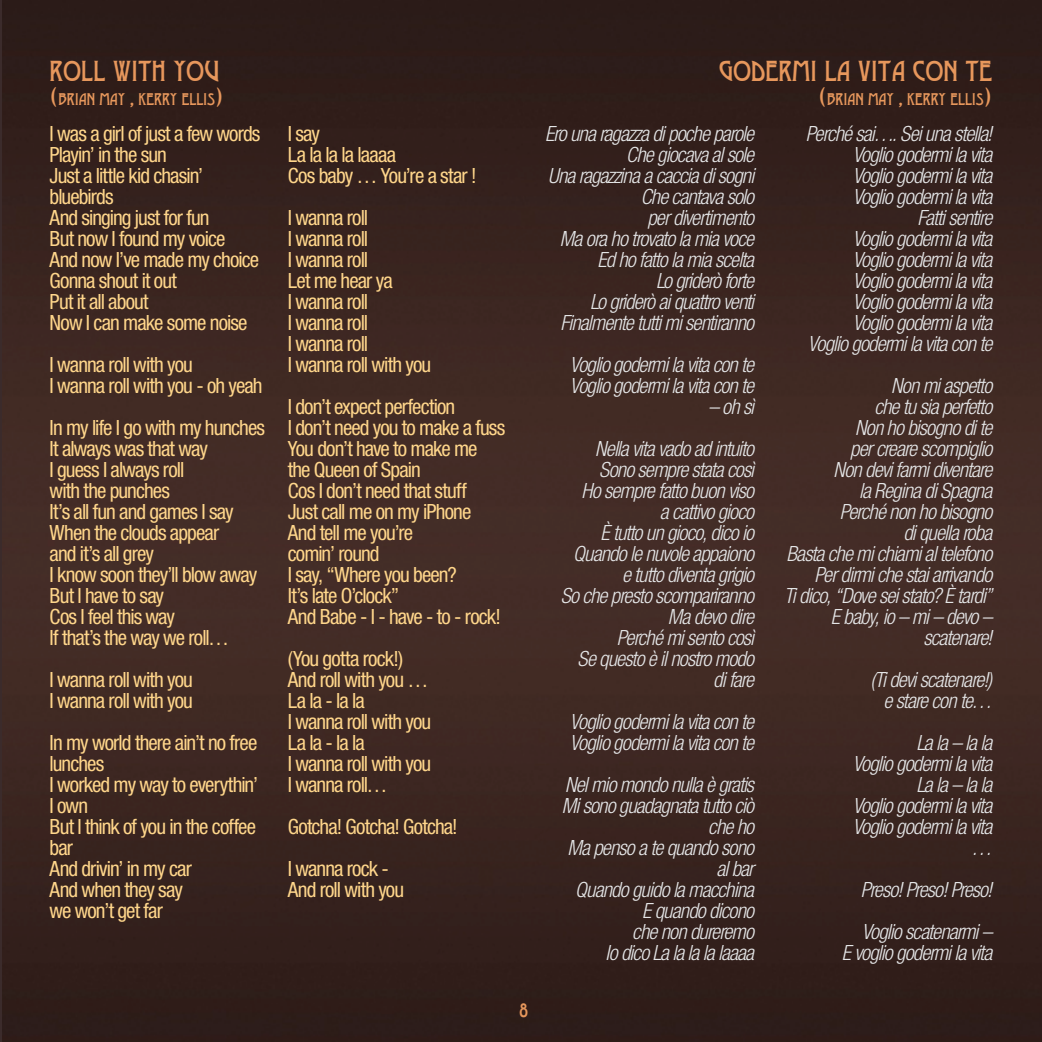
<style>
.page{position:relative;width:1042px;height:1042px;background:#fff}
.page>*{position:absolute;margin:0;border:0;box-sizing:border-box;transform-origin:0 0}
.t1{font:29.4px "Quaint Gothic SGOT";color:#e7975c}
.t2{font:italic 300 condensed 21px/21px "Helvetica Neue LT Std";letter-spacing:-.04em;color:#e4e5e6;text-align:right}
.t3{font:condensed 21px/21px "Helvetica Neue LT Std";letter-spacing:-.04em;color:#ffd68b}
.t4{font:21px "Quaint Gothic SGOT";color:#e7975c}
.t5{font:17.15px "Quaint Gothic SGOT";color:#e7975c}
.s1{font-size:24.5px}
</style>
<div class="page">
<img style="left:3px;top:0;width:1038px;height:1041px">
<hr style="left:1041px;top:0;width:1px;height:1042px;background:#3b2b2b">
<h1 class="t1" style="left:50px;top:52px;width:171px">ROLL WITH YOU</h1>
<p class="t5" style="left:50px;top:88px;width:176px"><span class="s1">(</span>BRIAN MAY <span class="s1">,</span> KERRY ELLIS<span class="s1">)</span></p>
<p class="t5" style="left:818px;top:88px;width:176px"><span class="s1">(</span>BRIAN MAY <span class="s1">,</span> KERRY ELLIS<span class="s1">)</span></p>
<h1 class="t1" style="left:719px;top:52px;width:275px">GODERMI LA VITA CON TE</h1>
<p class="t3" style="left:50px;top:122px;width:212px">I was a girl of just a few words<br>Playin’ in the sun<br>Just a little kid chasin’ bluebirds<br>And singing just for fun<br>But now I found my voice<br>And now I’ve made my choice<br>Gonna shout it out<br>Put it all about<br>Now I can make some noise</p>
<p class="t3" style="left:50px;top:353px;width:215px">I wanna roll with you<br>I wanna roll with you - oh yeah</p>
<p class="t3" style="left:50px;top:416px;width:217px">In my life I go with my hunches<br>It always was that way<br>I guess I always roll<br>with the punches<br>It’s all fun and games I say<br>When the clouds appear<br>and it’s all grey<br>I know soon they’ll blow away<br>But I have to say<br>Cos I feel this way<br>If that’s the way we roll…</p>
<p class="t3" style="left:50px;top:668px;width:145px">I wanna roll with you<br>I wanna roll with you</p>
<p class="t3" style="left:50px;top:731px;width:210px">In my world there ain’t no free lunches<br>I worked my way to everythin’<br>I own<br>But I think of you in the coffee bar<br>And drivin’ in my car<br>And when they say<br>we won’t get far</p>
<p class="t3" style="left:288px;top:122px;width:190px">I say<br>La la la la laaaa<br>Cos baby … You’re a star !</p>
<p class="t3" style="left:288px;top:206px;width:145px">I wanna roll<br>I wanna roll<br>I wanna roll<br>Let me hear ya<br>I wanna roll<br>I wanna roll<br>I wanna roll<br>I wanna roll with you</p>
<p class="t3" style="left:288px;top:395px;width:219px">I don’t expect perfection<br>I don’t need you to make a fuss<br>You don’t have to make me the Queen of Spain<br>Cos I don’t need that stuff<br>Just call me on my iPhone<br>And tell me you’re<br>comin’ round<br>I say, “Where you been?<br>It’s late O’clock”<br>And Babe - I - have - to - rock!</p>
<p class="t3" style="left:288px;top:647px;width:145px">(You gotta rock!)<br>And roll with you …<br>La la - la la<br>I wanna roll with you<br>La la - la la<br>I wanna roll with you<br>I wanna roll…</p>
<p class="t3" style="left:288px;top:805px;width:171px;line-height:42px">Gotcha! Gotcha! Gotcha!<br>I wanna rock -</p>
<p class="t3" style="left:288px;top:878px;width:118px">And roll with you</p>
<p class="t4" style="left:519px;top:996px;width:11px">8</p>
<p class="t2" style="left:545px;top:123px;width:210px">Ero una ragazza di poche parole<br>Che giocava al sole<br>Una ragazzina a caccia di sogni<br>Che cantava solo<br>per divertimento<br>Ma ora ho trovato la mia voce<br>Ed ho fatto la mia scelta<br>Lo griderò forte<br>Lo griderò ai quattro venti<br>Finalmente tutti mi sentiranno</p>
<p class="t2" style="left:570px;top:354px;width:186px;text-align:left">Voglio godermi la vita con te<br>Voglio godermi la vita con te</p>
<p class="t2" style="left:595px;top:386px;width:160px;line-height:42px">– oh sì<br>Nella vita vado ad intuito</p>
<p class="t2" style="left:561px;top:459px;width:195px">Sono sempre stata così<br>Ho sempre fatto buon viso<br>a cattivo gioco<br>È tutto un gioco, dico io<br>Quando le nuvole appaiono e tutto diventa grigio<br>So che presto scompariranno<br>Ma devo dire<br>Perché mi sento così<br>Se questo è il nostro modo di fare</p>
<p class="t2" style="left:570px;top:711px;width:186px;text-align:left">Voglio godermi la vita con te<br>Voglio godermi la vita con te</p>
<p class="t2" style="left:562px;top:774px;width:194px">Nel mio mondo nulla è gratis<br>Mi sono guadagnata tutto ciò che ho<br>Ma penso a te quando sono al bar<br>Quando guido la macchina<br>E quando dicono<br>che non dureremo<br>Io dico La la la la laaaa</p>
<p class="t2" style="left:806px;top:123px;width:188px">Perché sai…. Sei una stella!<br>Voglio godermi la vita<br>Voglio godermi la vita<br>Voglio godermi la vita<br>Fatti sentire<br>Voglio godermi la vita<br>Voglio godermi la vita<br>Voglio godermi la vita<br>Voglio godermi la vita<br>Voglio godermi la vita<br>Voglio godermi la vita con te</p>
<p class="t2" style="left:784px;top:375px;width:210px">Non mi aspetto<br>che tu sia perfetto<br>Non ho bisogno di te<br>per creare scompiglio<br>Non devi farmi diventare<br>la Regina di Spagna<br>Perché non ho bisogno<br>di quella roba<br>Basta che mi chiami al telefono<br>Per dirmi che stai arrivando<br>Ti dico, “Dove sei stato? È tardi”<br>E baby, io – mi – devo – scatenare!</p>
<p class="t2" style="left:870px;top:669px;width:123px">(Ti devi scatenare!) e stare con te…</p>
<p class="t2" style="left:853px;top:732px;width:141px">La la – la la<br>Voglio godermi la vita<br>La la – la la<br>Voglio godermi la vita<br>Voglio godermi la vita …</p>
<p class="t2" style="left:861px;top:869px;width:133px;line-height:42px;text-align:left">Preso! Preso! Preso!<br>Voglio scatenarmi –</p>
<p class="t2" style="left:842px;top:942px;width:152px">E voglio godermi la vita</p>
</div>
